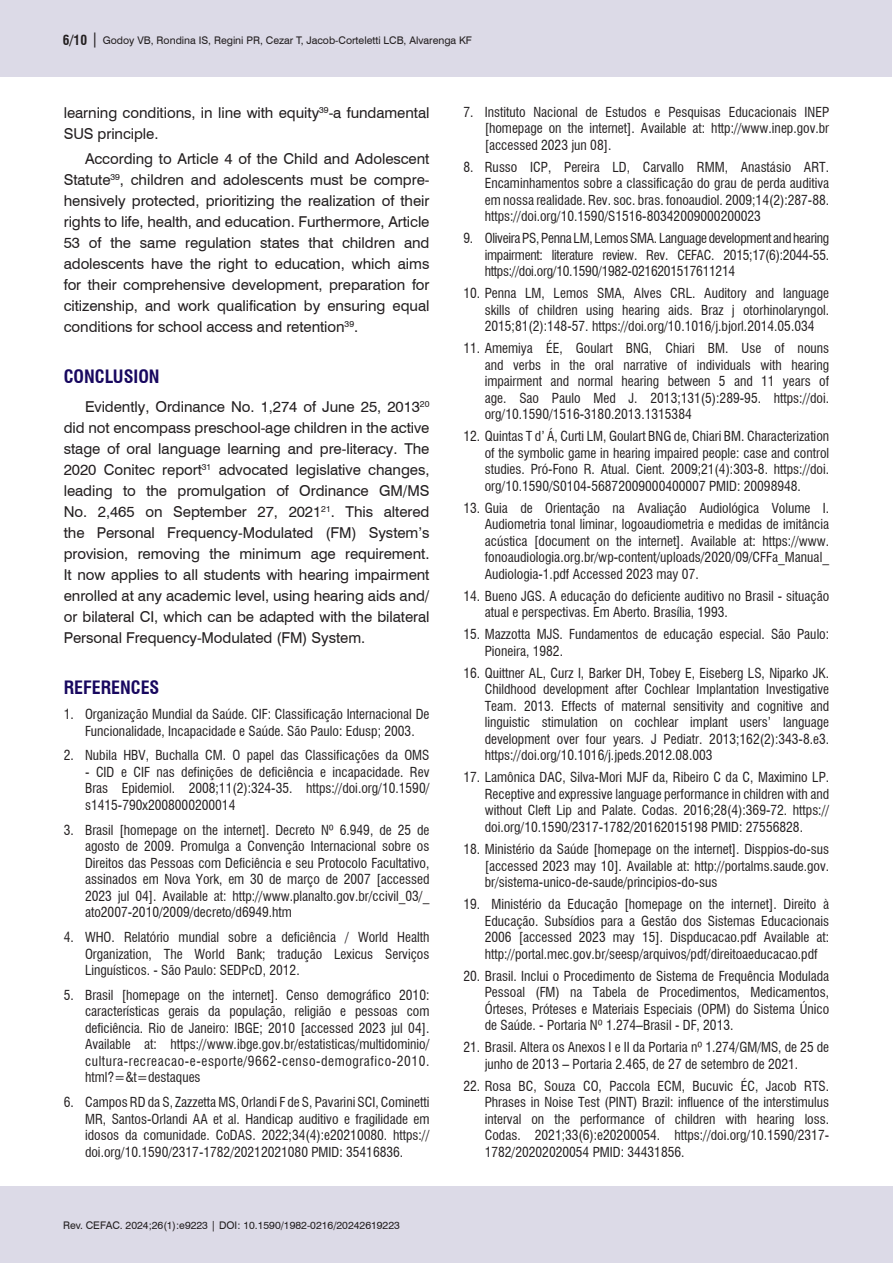
<style>
.page{position:relative;width:893px;height:1263px;background:#fff}
.page>*{position:absolute;margin:0;border:0;box-sizing:border-box;transform-origin:0 0}
.Nivel_1{font:700 condensed 18px "Swiss 721 BT";color:#18085f}
.Corpo_do_texto_INGLES{font:15px/21px "Swiss 721 BT";letter-spacing:-.005em;color:#231f20;text-align:justify}
.t1{font:condensed 13.5px/16.5px "Swiss 721 BT";color:#231f20;text-align:justify}
.t2{font:10.5px "Swiss 721 BT";color:#231f20}
.s1{font-weight:700;font-stretch:condensed;font-size:13.5px}
.s2{font-size:15px}
</style>
<div class="page">
<div style="left:0;top:1186px;width:892px;height:77px;background:#dcdae7"></div>
<div style="left:0;top:0;width:892px;height:77px;background:#dcdae7"></div>
<p class="t2" style="left:63px;top:33px;width:411px"><span class="s1">6/10</span> <span class="s2">|</span> Godoy VB, Rondina IS, Regini PR, Cezar T, Jacob-Corteletti LCB, Alvarenga KF</p>
<p class="Corpo_do_texto_INGLES" style="left:64px;top:101px;width:367px">learning conditions, in line with equity<sup>39</sup>-a fundamental<br>SUS principle.</p>
<p class="Corpo_do_texto_INGLES" style="left:64px;top:147px;width:367px;text-indent:21px">According to Article 4 of the Child and Adolescent Statute<sup>39</sup>, children and adolescents must be compre&shy;hensively protected, prioritizing the realization of their rights to life, health, and education. Furthermore, Article 53 of the same regulation states that children and adolescents have the right to education, which aims for their comprehensive development, preparation for citizenship, and work qualification by ensuring equal conditions for school access and retention<sup>39</sup>.</p>
<p class="Nivel_1" style="left:64px;top:366px;width:97px">CONCLUSION</p>
<p class="Corpo_do_texto_INGLES" style="left:64px;top:396px;width:367px;text-indent:21px">Evidently, Ordinance No. 1,274 of June 25, 2013<sup>20 </sup>did not encompass preschool-age children in the active stage of oral language learning and pre-literacy. The 2020 Conitec report<sup>31</sup> advocated legislative changes, leading to the promulgation of Ordinance GM/MS No. 2,465 on September 27, 2021<sup>21</sup>. This altered the Personal Frequency-Modulated (FM) System’s provision, removing the minimum age requirement.<br>It now applies to all students with hearing impairment enrolled at any academic level, using hearing aids and/ or bilateral CI, which can be adapted with the bilateral Personal Frequency-Modulated (FM) System.</p>
<p class="Nivel_1" style="left:64px;top:677px;width:97px">REFERENCES</p>
<p class="t1" style="left:64px;top:706px;width:367px;text-align:center">1. Organização Mundial da Saúde. CIF: Classificação Internacional De<br>Funcionalidade, Incapacidade e Saúde. São Paulo: Edusp; 2003.</p>
<p class="t1" style="left:64px;top:747px;width:367px">2. Nubila HBV, Buchalla CM. O papel das Classificações da OMS</p>
<p class="t1" style="left:85px;top:764px;width:346px">- CID e CIF nas definições de deficiência e incapacidade. Rev Bras Epidemiol. 2008;11(2):324-35. https://doi.org/10.1590/ s1415-790x2008000200014</p>
<p class="t1" style="left:85px;top:822px;width:346px;text-indent:-21px">3. Brasil [homepage on the internet]. Decreto Nº 6.949, de 25 de agosto de 2009. Promulga a Convenção Internacional sobre os Direitos das Pessoas com Deficiência e seu Protocolo Facultativo, assinados em Nova York, em 30 de março de 2007 [accessed 2023 jul 04]. Available at: http://www.planalto.gov.br/ccivil_03/_ ato2007-2010/2009/decreto/d6949.htm</p>
<p class="t1" style="left:85px;top:929px;width:346px;text-indent:-21px">4. WHO. Relatório mundial sobre a deficiência / World Health Organization, The World Bank; tradução Lexicus Serviços Linguísticos. - São Paulo: SEDPcD, 2012.</p>
<p class="t1" style="left:85px;top:987px;width:346px;text-indent:-21px">5. Brasil [homepage on the internet]. Censo demográfico 2010: características gerais da população, religião e pessoas com deficiência. Rio de Janeiro: IBGE; 2010 [accessed 2023 jul 04].<br>Available at: https://www.ibge.gov.br/estatisticas/multidominio/ cultura-recreacao-e-esporte/9662-censo-demografico-2010. html?=&amp;t=destaques</p>
<p class="t1" style="left:85px;top:1094px;width:346px;text-indent:-21px">6. Campos RD da S, Zazzetta MS, Orlandi F de S, Pavarini SCI, Cominetti MR, Santos-Orlandi AA et al. Handicap auditivo e fragilidade em idosos da comunidade. CoDAS. 2022;34(4):e20210080. https:// doi.org/10.1590/2317-1782/20212021080 PMID: 35416836.</p>
<p class="t2" style="left:63px;top:1218px;width:338px">Rev. CEFAC. 2024;26(1):e9223 | DOI: 10.1590/1982-0216/20242619223</p>
<p class="t1" style="left:485px;top:103px;width:346px;text-indent:-21px">7. Instituto Nacional de Estudos e Pesquisas Educacionais INEP [homepage on the internet]. Available at: http://www.inep.gov.br [accessed 2023 jun 08].</p>
<p class="t1" style="left:485px;top:158px;width:346px;text-indent:-21px">8. Russo ICP, Pereira LD, Carvallo RMM, Anastásio ART.<br>Encaminhamentos sobre a classificação do grau de perda auditiva em nossa realidade. Rev. soc. bras. fonoaudiol. 2009;14(2):287-88. https://doi.org/10.1590/S1516-80342009000200023</p>
<p class="t1" style="left:485px;top:230px;width:346px;text-indent:-21px">9. Oliveira PS, Penna LM, Lemos SMA. Language development and hearing impairment: literature review. Rev. CEFAC. 2015;17(6):2044-55. https://doi.org/10.1590/1982-0216201517611214</p>
<p class="t1" style="left:485px;top:285px;width:346px;text-indent:-21px">10. Penna LM, Lemos SMA, Alves CRL. Auditory and language skills of children using hearing aids. Braz j otorhinolaryngol.<br>2015;81(2):148-57. https://doi.org/10.1016/j.bjorl.2014.05.034</p>
<p class="t1" style="left:485px;top:340px;width:346px;text-indent:-21px">11. Amemiya ÉE, Goulart BNG, Chiari BM. Use of nouns and verbs in the oral narrative of individuals with hearing impairment and normal hearing between 5 and 11 years of age. Sao Paulo Med J. 2013;131(5):289-95. https://doi. org/10.1590/1516-3180.2013.1315384</p>
<p class="t1" style="left:485px;top:428px;width:346px;text-indent:-21px">12. Quintas T d’ Á, Curti LM, Goulart BNG de, Chiari BM. Characterization of the symbolic game in hearing impaired people: case and control studies. Pró-Fono R. Atual. Cient. 2009;21(4):303-8. https://doi. org/10.1590/S0104-56872009000400007 PMID: 20098948.</p>
<p class="t1" style="left:485px;top:500px;width:346px;text-indent:-21px">13. Guia de Orientação na Avaliação Audiológica Volume I.<br>Audiometria tonal liminar, logoaudiometria e medidas de imitância acústica [document on the internet]. Available at: https://www. fonoaudiologia.org.br/wp-content/uploads/2020/09/CFFa_Manual_ Audiologia-1.pdf Accessed 2023 may 07.</p>
<p class="t1" style="left:485px;top:588px;width:346px;text-indent:-21px">14. Bueno JGS. A educação do deficiente auditivo no Brasil - situação atual e perspectivas. Em Aberto. Brasília, 1993.</p>
<p class="t1" style="left:485px;top:626px;width:346px;text-indent:-21px">15. Mazzotta MJS. Fundamentos de educação especial. São Paulo:<br>Pioneira, 1982.</p>
<p class="t1" style="left:485px;top:665px;width:346px;text-indent:-21px">16. Quittner AL, Curz I, Barker DH, Tobey E, Eiseberg LS, Niparko JK.<br>Childhood development after Cochlear Implantation Investigative Team. 2013. Effects of maternal sensitivity and cognitive and linguistic stimulation on cochlear implant users’ language development over four years. J Pediatr. 2013;162(2):343-8.e3. https://doi.org/10.1016/j.jpeds.2012.08.003</p>
<p class="t1" style="left:485px;top:769px;width:346px;text-indent:-21px">17. Lamônica DAC, Silva-Mori MJF da, Ribeiro C da C, Maximino LP.<br>Receptive and expressive language performance in children with and without Cleft Lip and Palate. Codas. 2016;28(4):369-72. https:// doi.org/10.1590/2317-1782/20162015198 PMID: 27556828.</p>
<p class="t1" style="left:485px;top:841px;width:346px;text-indent:-21px">18. Ministério da Saúde [homepage on the internet]. Disppios-do-sus [accessed 2023 may 10]. Available at: http://portalms.saude.gov. br/sistema-unico-de-saude/principios-do-sus</p>
<p class="t1" style="left:485px;top:896px;width:346px;text-indent:-21px">19. Ministério da Educação [homepage on the internet]. Direito à Educação. Subsídios para a Gestão dos Sistemas Educacionais 2006 [accessed 2023 may 15]. Dispducacao.pdf Available at: http://portal.mec.gov.br/seesp/arquivos/pdf/direitoaeducacao.pdf</p>
<p class="t1" style="left:485px;top:967px;width:346px;text-indent:-21px">20. Brasil. Inclui o Procedimento de Sistema de Frequência Modulada Pessoal (FM) na Tabela de Procedimentos, Medicamentos, Órteses, Próteses e Materiais Especiais (OPM) do Sistema Único de Saúde. - Portaria Nº 1.274–Brasil - DF, 2013.</p>
<p class="t1" style="left:485px;top:1039px;width:346px;text-indent:-21px">21. Brasil. Altera os Anexos I e II da Portaria nº 1.274/GM/MS, de 25 de junho de 2013 – Portaria 2.465, de 27 de setembro de 2021.</p>
<p class="t1" style="left:485px;top:1077px;width:346px;text-indent:-21px">22. Rosa BC, Souza CO, Paccola ECM, Bucuvic ÉC, Jacob RTS.<br>Phrases in Noise Test (PINT) Brazil: influence of the interstimulus interval on the performance of children with hearing loss.<br>Codas. 2021;33(6):e20200054. https://doi.org/10.1590/2317- 1782/20202020054 PMID: 34431856.</p>
</div>
